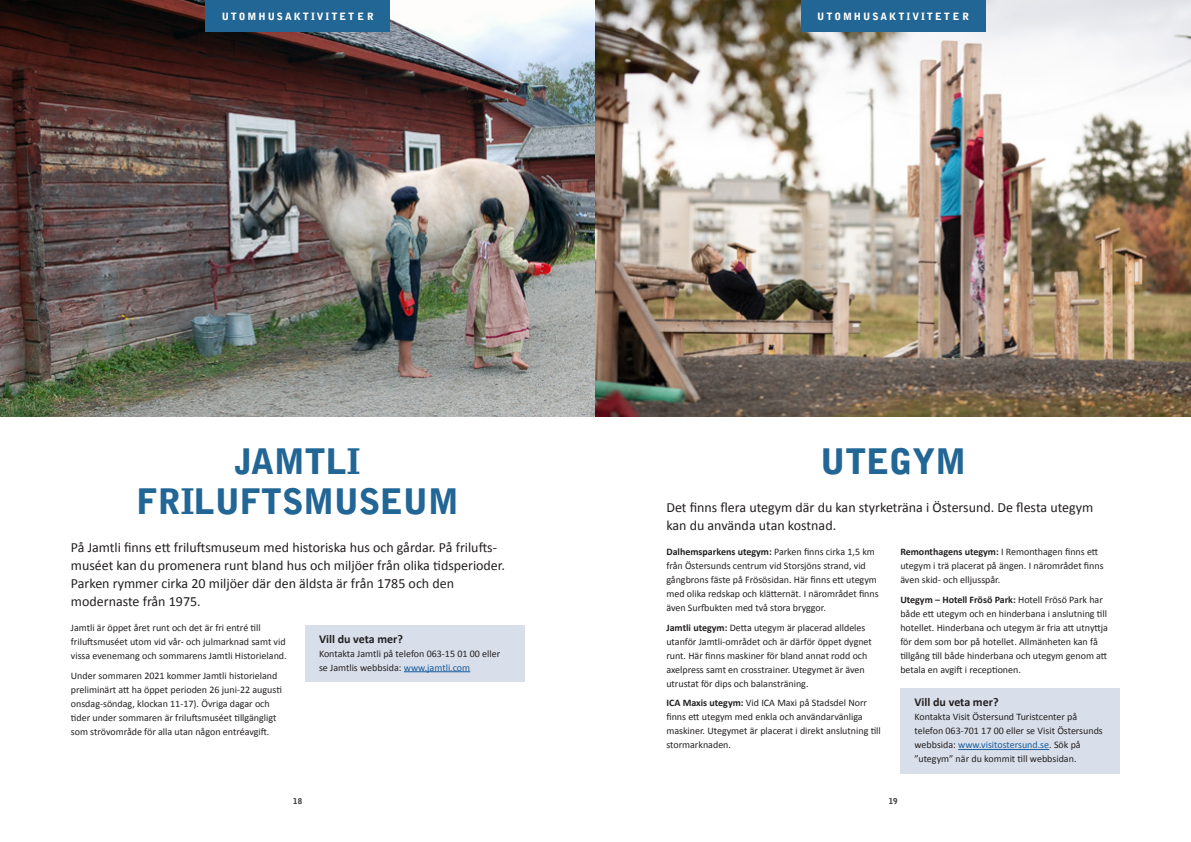
<style>
.page{position:relative;width:1191px;height:842px;background:#fff}
.page>*{position:absolute;margin:0;border:0;box-sizing:border-box;transform-origin:0 0}
.Rubrik_1{font:900 35px/40px "Bell Gothic Std";letter-spacing:-.01em;color:#226695;text-align:center}
.Ingress{font:14px/18px "Calibri";color:#231f20}
.Bröd{font:700 12px "Calibri";color:#231f20}
.Bröd-2{font:10px/14px "Calibri";color:#231f20}
.t1{font:900 10px "Bell Gothic Std";letter-spacing:.2em;color:#fff}
.t2{font:900 8px "Bell Gothic Std";color:#3e3e3f}
.s1{color:#175d9e}
.s2{font-weight:700}
</style>
<div class="page">
<img style="left:0;top:0;width:1191px;height:417px">
<div style="left:305px;top:625px;width:219px;height:57px;background:#d9dfea"></div>
<div style="left:900px;top:689px;width:220px;height:85px;background:#d9dfea"></div>
<hr style="left:404px;top:671px;width:66px;height:1px;background:#175d9e">
<hr style="left:958px;top:749px;width:91px;height:1px;background:#175d9e">
<div style="left:206px;top:0;width:184px;height:31px;background:#226695"></div>
<div style="left:801px;top:0;width:184px;height:31px;background:#226695"></div>
<p class="t1" style="left:222px;top:11px;width:153px">UTOMHUSAKTIVITETER</p>
<p class="t1" style="left:817px;top:11px;width:153px">UTOMHUSAKTIVITETER</p>
<h1 class="Rubrik_1" style="left:137px;top:442px;width:324px">JAMTLI<br>FRILUFTSMUSEUM</h1>
<p class="Ingress" style="left:71px;top:538px;width:435px">På Jamtli finns ett friluftsmuseum med historiska hus och gårdar. På frilufts&shy;muséet kan du promenera runt bland hus och miljöer från olika tidsperioder.<br>Parken rymmer cirka 20 miljöer där den äldsta är från 1785 och den modernaste från 1975.</p>
<p class="Bröd-2" style="left:71px;top:620px;width:217px">Jamtli är öppet året runt och det är fri entré till friluftsmuséet utom vid vår- och julmarknad samt vid vissa evenemang och sommarens Jamtli Historieland.</p>
<p class="Bröd-2" style="left:71px;top:668px;width:212px">Under sommaren 2021 kommer Jamtli historieland preliminärt att ha öppet perioden 26 juni-22 augusti onsdag-söndag, klockan 11-17). Övriga dagar och tider under sommaren är friluftsmuséet tillgängligt som strövområde för alla utan någon entréavgift.</p>
<p class="Bröd" style="left:319px;top:630px;width:86px">Vill du veta mer?</p>
<p class="Bröd-2" style="left:319px;top:646px;width:183px">Kontakta Jamtli på telefon 063-15 01 00 eller se Jamtlis webbsida: <span class="s1">www.jamtli.com</span></p>
<h1 class="Rubrik_1" style="left:820px;top:442px;width:148px">UTEGYM</h1>
<p class="Ingress" style="left:666px;top:498px;width:428px">Det finns flera utegym där du kan styrketräna i Östersund. De flesta utegym kan du använda utan kostnad.</p>
<p class="Bröd-2" style="left:666px;top:544px;width:214px"><span class="s2">Dalhemsparkens utegym:</span> Parken finns cirka 1,5 km från Östersunds centrum vid Storsjöns strand, vid gångbrons fäste på Frösösidan. Här finns ett utegym med olika redskap och klätternät. I närområdet finns även Surfbukten med två stora bryggor.</p>
<p class="Bröd-2" style="left:666px;top:620px;width:207px"><span class="s2">Jamtli utegym:</span> Detta utegym är placerad alldeles utanför Jamtli-området och är därför öppet dygnet runt. Här finns maskiner för bland annat rodd och axelpress samt en crosstrainer. Utegymet är även utrustat för dips och balansträning.</p>
<p class="Bröd-2" style="left:666px;top:696px;width:216px"><span class="s2">ICA Maxis utegym:</span> Vid ICA Maxi på Stadsdel Norr finns ett utegym med enkla och användarvänliga maskiner. Utegymet är placerat i direkt anslutning till stormarknaden.</p>
<p class="Bröd-2" style="left:900px;top:544px;width:205px"><span class="s2">Remonthagens utegym:</span> I Remonthagen finns ett utegym i trä placerat på ängen. I närområdet finns även skid- och elljusspår.</p>
<p class="Bröd-2" style="left:900px;top:592px;width:209px"><span class="s2">Utegym – Hotell Frösö Park:</span> Hotell Frösö Park har både ett utegym och en hinderbana i anslutning till hotellet. Hinderbana och utegym är fria att utnyttja för dem som bor på hotellet. Allmänheten kan få tillgång till både hinderbana och utegym genom att betala en avgift i receptionen.</p>
<p class="Bröd" style="left:914px;top:694px;width:86px">Vill du veta mer?</p>
<p class="Bröd-2" style="left:914px;top:710px;width:190px">Kontakta Visit Östersund Turistcenter på telefon 063-701 17 00 eller se Visit Östersunds webbsida: <span class="s1">www.visitostersund.se</span>. Sök på ”utegym” när du kommit till webbsidan.</p>
<p class="t2" style="left:293px;top:796px;width:10px">18</p>
<p class="t2" style="left:888px;top:796px;width:10px">19</p>
</div>
